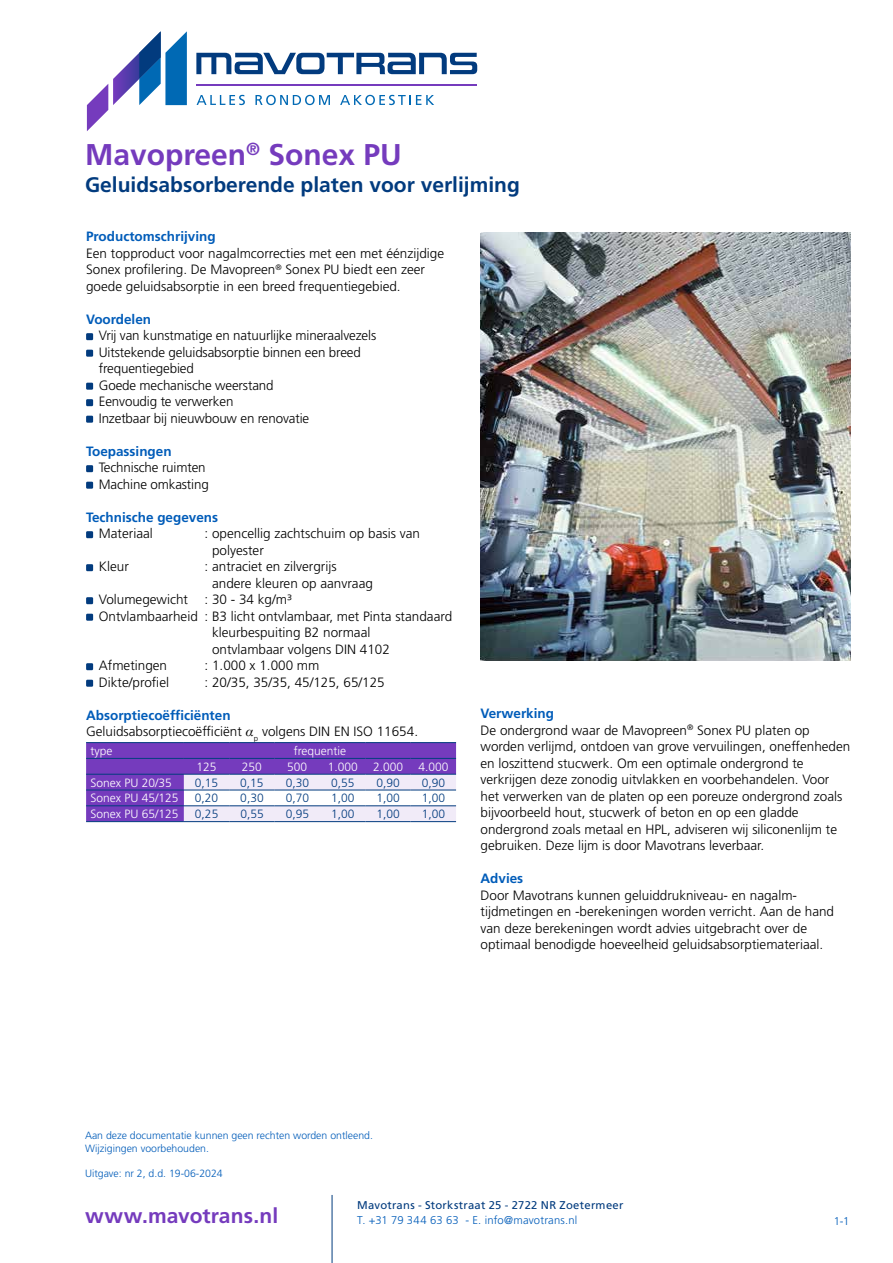
<style>
.page{position:relative;width:893px;height:1263px;background:#fff}
.page>*{position:absolute;margin:0;border:0;box-sizing:border-box;transform-origin:0 0}
.t1{font:700 30px "Frutiger LT Std";color:#753bbd}
.t2{font:700 21px "Frutiger LT Std";color:#023b7e}
.t3{font:700 21px "Frutiger LT Std";letter-spacing:.005em;color:#753bbd}
.t4{font:300 13.5px/16.5px "Frutiger LT Std";color:#000}
.t5{font:700 13.5px "Frutiger LT Std";color:#005cb9}
.t6{font:300 12px "Frutiger LT Std";color:#fff}
.t7{font:300 12px "Frutiger LT Std";color:#023b7e}
.t8{font:11.25px "Frutiger LT Std";letter-spacing:.025em;color:#023b7e}
.t9{font:300 11.25px "Frutiger LT Std";letter-spacing:.015em;color:#005cb9}
.t10{font:300 10.5px/12.6px "Frutiger LT Std";color:#005cb9}
.s1{font-weight:700;color:#005cb9}
.s2{font-family:"Times";font-weight:400;font-style:italic}
</style>
<div class="page">
<div style="left:86px;top:333px;width:7px;height:7px;background:#023b7e"></div>
<div style="left:86px;top:350px;width:7px;height:7px;background:#023b7e"></div>
<div style="left:86px;top:383px;width:7px;height:7px;background:#023b7e"></div>
<div style="left:86px;top:399px;width:7px;height:7px;background:#023b7e"></div>
<div style="left:86px;top:416px;width:7px;height:7px;background:#023b7e"></div>
<div style="left:86px;top:465px;width:7px;height:7px;background:#023b7e"></div>
<div style="left:86px;top:482px;width:7px;height:7px;background:#023b7e"></div>
<div style="left:86px;top:531px;width:7px;height:7px;background:#023b7e"></div>
<div style="left:86px;top:564px;width:7px;height:7px;background:#023b7e"></div>
<div style="left:86px;top:597px;width:7px;height:7px;background:#023b7e"></div>
<div style="left:86px;top:614px;width:7px;height:7px;background:#023b7e"></div>
<div style="left:86px;top:663px;width:7px;height:7px;background:#023b7e"></div>
<div style="left:86px;top:680px;width:7px;height:7px;background:#023b7e"></div>
<svg style="left:86px;top:743px;width:370px;height:78px;background:#aa89d6"></svg>
<hr style="left:86px;top:774px;width:98px;height:1px;background:#023b7e">
<hr style="left:184px;top:774px;width:45px;height:1px;background:#023b7e">
<hr style="left:229px;top:774px;width:46px;height:1px;background:#023b7e">
<hr style="left:275px;top:774px;width:45px;height:1px;background:#023b7e">
<hr style="left:320px;top:774px;width:45px;height:1px;background:#023b7e">
<hr style="left:365px;top:774px;width:46px;height:1px;background:#023b7e">
<hr style="left:411px;top:774px;width:45px;height:1px;background:#023b7e">
<hr style="left:86px;top:790px;width:98px;height:1px;background:#023b7e">
<hr style="left:184px;top:790px;width:45px;height:1px;background:#023b7e">
<hr style="left:229px;top:790px;width:46px;height:1px;background:#023b7e">
<hr style="left:275px;top:790px;width:45px;height:1px;background:#023b7e">
<hr style="left:320px;top:790px;width:45px;height:1px;background:#023b7e">
<hr style="left:365px;top:790px;width:46px;height:1px;background:#023b7e">
<hr style="left:411px;top:790px;width:45px;height:1px;background:#023b7e">
<hr style="left:86px;top:805px;width:98px;height:1px;background:#023b7e">
<hr style="left:184px;top:805px;width:45px;height:1px;background:#023b7e">
<hr style="left:229px;top:805px;width:46px;height:1px;background:#023b7e">
<hr style="left:275px;top:805px;width:45px;height:1px;background:#023b7e">
<hr style="left:320px;top:805px;width:45px;height:1px;background:#023b7e">
<hr style="left:365px;top:805px;width:46px;height:1px;background:#023b7e">
<hr style="left:411px;top:805px;width:45px;height:1px;background:#023b7e">
<hr style="left:86px;top:821px;width:98px;height:1px;background:#023b7e">
<hr style="left:184px;top:821px;width:45px;height:1px;background:#023b7e">
<hr style="left:229px;top:821px;width:46px;height:1px;background:#023b7e">
<hr style="left:275px;top:821px;width:45px;height:1px;background:#023b7e">
<hr style="left:320px;top:821px;width:45px;height:1px;background:#023b7e">
<hr style="left:365px;top:821px;width:46px;height:1px;background:#023b7e">
<hr style="left:411px;top:821px;width:45px;height:1px;background:#023b7e">
<hr style="left:184px;top:742px;width:45px;height:1px;background:#023b7e">
<hr style="left:229px;top:742px;width:46px;height:1px;background:#023b7e">
<hr style="left:275px;top:742px;width:45px;height:1px;background:#023b7e">
<hr style="left:320px;top:742px;width:45px;height:1px;background:#023b7e">
<hr style="left:365px;top:742px;width:46px;height:1px;background:#023b7e">
<hr style="left:411px;top:742px;width:45px;height:1px;background:#023b7e">
<hr style="left:184px;top:758px;width:45px;height:1px;background:#023b7e">
<hr style="left:229px;top:758px;width:46px;height:1px;background:#023b7e">
<hr style="left:275px;top:758px;width:45px;height:1px;background:#023b7e">
<hr style="left:320px;top:758px;width:45px;height:1px;background:#023b7e">
<hr style="left:365px;top:758px;width:46px;height:1px;background:#023b7e">
<hr style="left:411px;top:758px;width:45px;height:1px;background:#023b7e">
<hr style="left:86px;top:742px;width:98px;height:1px;background:#023b7e">
<hr style="left:86px;top:758px;width:98px;height:1px;background:#023b7e">
<svg style="left:87px;top:31px;width:100px;height:100px"></svg>
<svg style="left:196px;top:53px;width:281px;height:21px"></svg>
<hr style="left:196px;top:84px;width:281px;height:1px;background:#753bbd">
<svg style="left:197px;top:95px;width:48px;height:10px"></svg>
<svg style="left:255px;top:95px;width:75px;height:10px"></svg>
<svg style="left:340px;top:95px;width:94px;height:10px"></svg>
<hr style="left:332px;top:1195px;width:1px;height:68px;background:#023b7e">
<img style="left:480px;top:232px;width:370px;height:429px">
<h1 class="t1" style="left:85px;top:137px;width:318px">Mavopreen<sup>®</sup> Sonex PU</h1>
<h2 class="t2" style="left:85px;top:172px;width:436px">Geluidsabsorberende platen voor verlijming</h2>
<p class="t5" style="left:86px;top:229px;width:131px">Productomschrijving</p>
<p class="t4" style="left:86px;top:245px;width:360px">Een topproduct voor nagalmcorrecties met een met éénzijdige<br>Sonex profilering. De Mavopreen<sup>®</sup> Sonex PU biedt een zeer goede geluidsabsorptie in een breed frequentiegebied.</p>
<p class="t5" style="left:86px;top:311px;width:67px">Voordelen</p>
<p class="t4" style="left:99px;top:327px;width:279px">Vrij van kunstmatige en natuurlijke mineraalvezels Uitstekende geluidsabsorptie binnen een breed frequentiegebied<br>Goede mechanische weerstand<br>Eenvoudig te verwerken<br>Inzetbaar bij nieuwbouw en renovatie</p>
<p class="t5" style="left:86px;top:443px;width:87px">Toepassingen</p>
<p class="t4" style="left:99px;top:459px;width:111px">Technische ruimten<br>Machine omkasting</p>
<p class="t5" style="left:86px;top:509px;width:134px">Technische gegevens</p>
<p class="t4" style="left:99px;top:525px;width:55px">Materiaal</p>
<p class="t4" style="left:212px;top:525px;width:209px;text-indent:-8px">: opencellig zachtschuim op basis van polyester</p>
<p class="t4" style="left:99px;top:558px;width:31px">Kleur</p>
<p class="t4" style="left:205px;top:558px;width:133px">: antraciet en zilvergrijs</p>
<p class="t4" style="left:212px;top:575px;width:162px">andere kleuren op aanvraag</p>
<p class="t4" style="left:99px;top:591px;width:195px">Volumegewicht : 30 - 34 kg/m³</p>
<p class="t4" style="left:99px;top:608px;width:355px">Ontvlambaarheid : B3 licht ontvlambaar, met Pinta standaard</p>
<p class="t4" style="left:212px;top:624px;width:160px">kleurbespuiting B2 normaal</p>
<p class="t4" style="left:212px;top:641px;width:179px">ontvlambaar volgens DIN 4102</p>
<p class="t4" style="left:99px;top:657px;width:70px">Afmetingen</p>
<p class="t4" style="left:205px;top:657px;width:116px">: 1.000 x 1.000 mm</p>
<p class="t4" style="left:99px;top:674px;width:72px">Dikte/profiel</p>
<p class="t4" style="left:205px;top:674px;width:182px">: 20/35, 35/35, 45/125, 65/125</p>
<p class="t4" style="left:86px;top:707px;width:333px"><span class="s1">Absorptiecoëfficiënten<br></span>Geluidsabsorptiecoëfficiënt <span class="s2">α</span><sub>p</sub> volgens DIN EN ISO 11654.</p>
<p class="t6" style="left:90px;top:744px;width:23px">type</p>
<p class="t6" style="left:294px;top:744px;width:54px">frequentie</p>
<p class="t6" style="left:197px;top:760px;width:22px">125</p>
<p class="t6" style="left:242px;top:760px;width:22px">250</p>
<p class="t6" style="left:287px;top:760px;width:22px">500</p>
<p class="t6" style="left:328px;top:760px;width:32px">1.000</p>
<p class="t6" style="left:373px;top:760px;width:32px">2.000</p>
<p class="t6" style="left:418px;top:760px;width:32px">4.000</p>
<p class="t6" style="left:90px;top:776px;width:83px">Sonex PU 20/35</p>
<p class="t7" style="left:195px;top:776px;width:25px">0,15</p>
<p class="t7" style="left:240px;top:776px;width:25px">0,15</p>
<p class="t7" style="left:286px;top:776px;width:25px">0,30</p>
<p class="t7" style="left:331px;top:776px;width:25px">0,55</p>
<p class="t7" style="left:376px;top:776px;width:25px">0,90</p>
<p class="t7" style="left:422px;top:776px;width:25px">0,90</p>
<p class="t6" style="left:90px;top:791px;width:90px">Sonex PU 45/125</p>
<p class="t7" style="left:195px;top:791px;width:25px">0,20</p>
<p class="t7" style="left:240px;top:791px;width:25px">0,30</p>
<p class="t7" style="left:286px;top:791px;width:25px">0,70</p>
<p class="t7" style="left:331px;top:791px;width:25px">1,00</p>
<p class="t7" style="left:376px;top:791px;width:25px">1,00</p>
<p class="t7" style="left:422px;top:791px;width:25px">1,00</p>
<p class="t6" style="left:90px;top:807px;width:90px">Sonex PU 65/125</p>
<p class="t7" style="left:195px;top:807px;width:25px">0,25</p>
<p class="t7" style="left:240px;top:807px;width:25px">0,55</p>
<p class="t7" style="left:286px;top:807px;width:25px">0,95</p>
<p class="t7" style="left:331px;top:807px;width:25px">1,00</p>
<p class="t7" style="left:376px;top:807px;width:25px">1,00</p>
<p class="t7" style="left:422px;top:807px;width:25px">1,00</p>
<p class="t4" style="left:480px;top:705px;width:371px"><span class="s1">Verwerking<br></span>De ondergrond waar de Mavopreen<sup>®</sup> Sonex PU platen op worden verlijmd, ontdoen van grove vervuilingen, oneffenheden en loszittend stucwerk. Om een optimale ondergrond te verkrijgen deze zonodig uitvlakken en voorbehandelen. Voor het verwerken van de platen op een poreuze ondergrond zoals bijvoorbeeld hout, stucwerk of beton en op een gladde ondergrond zoals metaal en HPL, adviseren wij siliconenlijm te gebruiken. Deze lijm is door Mavotrans leverbaar.</p>
<p class="t5" style="left:480px;top:870px;width:44px">Advies</p>
<p class="t4" style="left:480px;top:887px;width:355px">Door Mavotrans kunnen geluiddrukniveau- en nagalm&shy;tijdmetingen en -berekeningen worden verricht. Aan de hand van deze berekeningen wordt advies uitgebracht over de optimaal benodigde hoeveelheid geluidsabsorptiemateriaal.</p>
<p class="t10" style="left:85px;top:1129px;width:289px">Aan deze documentatie kunnen geen rechten worden ontleend.<br>Wijzigingen voorbehouden.</p>
<p class="t10" style="left:85px;top:1167px;width:139px">Uitgave: nr 2, d.d. 19-06-2024</p>
<p class="t8" style="left:357px;top:1198px;width:268px">Mavotrans - Storkstraat 25 - 2722 NR Zoetermeer</p>
<h2 class="t3" style="left:85px;top:1203px;width:195px">www.mavotrans.nl</h2>
<p class="t9" style="left:357px;top:1213px;width:222px">T. +31 79 344 63 63 - E. info@mavotrans.nl</p>
<p class="t9" style="left:834px;top:1215px;width:17px">1-1</p>
</div>
